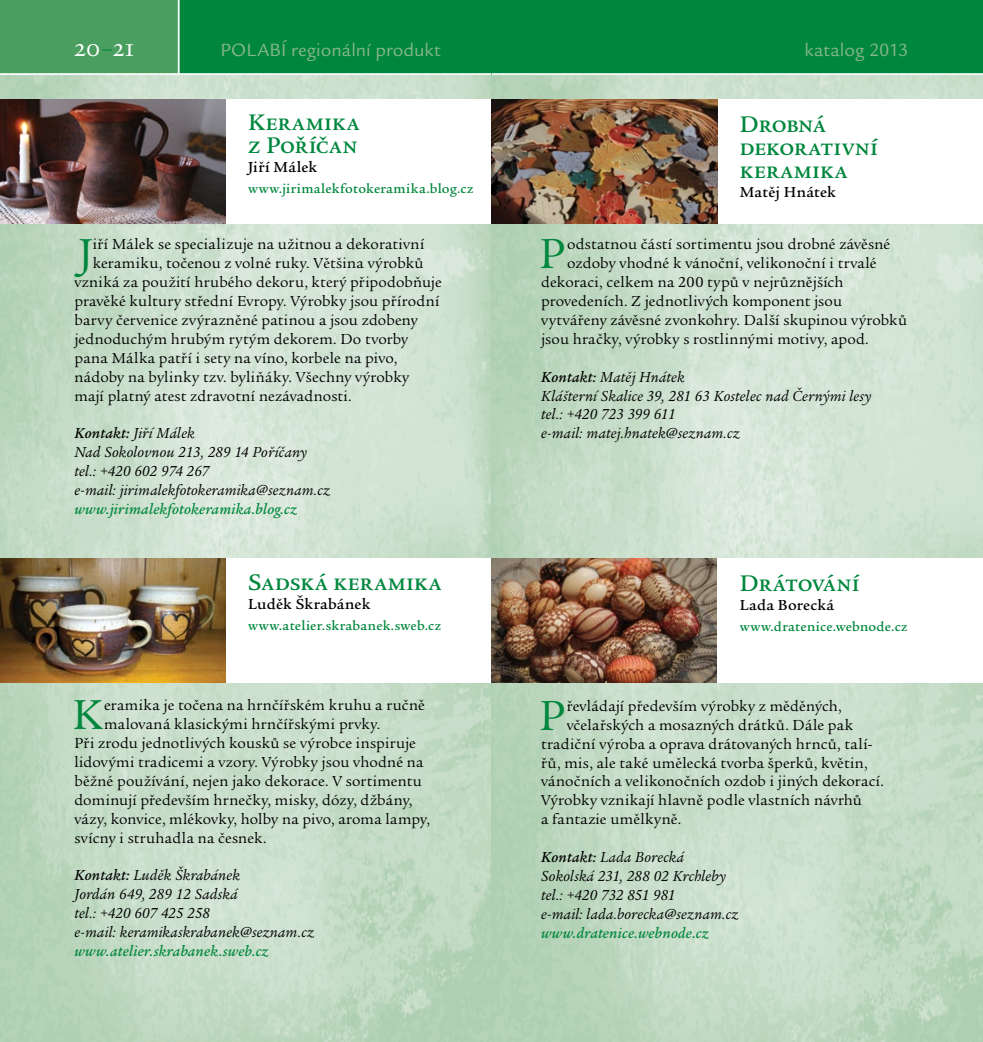
<style>
.page{position:relative;width:983px;height:1042px;background:#fff}
.page>*{position:absolute;margin:0;border:0;box-sizing:border-box;transform-origin:0 0}
.t1{font:45.5px "Legacy Serif Itc TOT";color:#00873d}
.t2{font:26.25px "Legacy Serif Itc SCTOT";color:#fff}
.t3{font:500 24.5px/22.8px "Legacy Serif Itc TOT";letter-spacing:.02em;color:#00873d}
.t4{font:500 24.5px "Legacy Serif Itc TOT";color:#00873d}
.t5{font:19.25px "Legacy Sans Itc TOT";letter-spacing:.005em;color:#88b78d}
.t6{font:15.75px "Legacy Serif Itc TOT";letter-spacing:.015em;color:#000}
.t7{font:italic 15.75px/18.9px "Legacy Serif Itc TOT";letter-spacing:.01em;color:#000}
.t8{font:italic 500 15.75px "Legacy Serif Itc TOT";letter-spacing:.01em;color:#00873d}
.t9{font:500 15.75px "Legacy Serif Itc TOT";letter-spacing:.015em;color:#000}
.t10{font:500 14px "Legacy Serif Itc TOT";letter-spacing:.02em;color:#00873d}
.s1{color:#00873d}
.s2{font-weight:500}
</style>
<div class="page">
<img style="left:0;top:75px;width:982px;height:967px">
<div style="left:0;top:0;width:491px;height:74px;background:#4a9e5f"></div>
<div style="left:179px;top:0;width:312px;height:74px;background:#00873d"></div>
<hr style="left:178px;top:0;width:1px;height:75px;background:#fff">
<div style="left:226px;top:99px;width:265px;height:124px;background:#fff"></div>
<div style="left:226px;top:558px;width:265px;height:124px;background:#fff"></div>
<hr style="left:491px;top:0;width:1px;height:1042px;background:#000">
<hr style="left:0;top:73px;width:491px;height:2px;background:#fff">
<div style="left:491px;top:0;width:491px;height:74px;background:#00873d"></div>
<img style="left:0;top:558px;width:226px;height:124px">
<img style="left:0;top:99px;width:226px;height:124px">
<hr style="left:491px;top:73px;width:491px;height:2px;background:#fff">
<img style="left:492px;top:558px;width:225px;height:124px">
<div style="left:717px;top:558px;width:265px;height:124px;background:#fff"></div>
<div style="left:717px;top:99px;width:265px;height:124px;background:#fff"></div>
<img style="left:491px;top:99px;width:226px;height:124px">
<h2 class="t2" style="left:74px;top:32px;width:61px">20<span class="s1">–</span>21</h2>
<p class="t5" style="left:220px;top:38px;width:221px">POLABÍ regionální produkt</p>
<h3 class="t3" style="left:248px;top:112px;width:113px">Keramika z Poříčan</h3>
<p class="t9" style="left:248px;top:157px;width:71px">Jiří Málek</p>
<p class="t10" style="left:248px;top:180px;width:226px">www.jirimalekfotokeramika.blog.cz</p>
<h1 class="t1" style="left:78px;top:227px;width:16px">J</h1>
<p class="t6" style="left:93px;top:235px;width:333px">iří Málek se specializuje na užitnou a dekorativní</p>
<p class="t6" style="left:93px;top:254px;width:332px">keramiku, točenou z volné ruky. Většina výrobků</p>
<p class="t6" style="left:74px;top:273px;width:369px">vzniká za použití hrubého dekoru, který připodobňuje</p>
<p class="t6" style="left:74px;top:292px;width:366px">pravěké kultury střední Evropy. Výrobky jsou přírodní</p>
<p class="t6" style="left:74px;top:311px;width:345px">barvy červenice zvýrazněné patinou a jsou zdobeny</p>
<p class="t6" style="left:74px;top:330px;width:335px">jednoduchým hrubým rytým dekorem. Do tvorby</p>
<p class="t6" style="left:74px;top:349px;width:324px">pana Málka patří i sety na víno, korbele na pivo,</p>
<p class="t6" style="left:74px;top:367px;width:336px">nádoby na bylinky tzv. byliňáky. Všechny výrobky</p>
<p class="t6" style="left:74px;top:386px;width:279px">mají platný atest zdravotní nezávadnosti.</p>
<p class="t7" style="left:74px;top:424px;width:257px"><span class="s2">Kontakt:</span> Jiří Málek<br>Nad Sokolovnou 213, 289 14 Poříčany tel.: +420 602 974 267<br>e-mail: jirimalekfotokeramika@seznam.cz</p>
<p class="t8" style="left:74px;top:499px;width:224px">www.jirimalekfotokeramika.blog.cz</p>
<h3 class="t3" style="left:248px;top:572px;width:195px">Sadská keramika</h3>
<p class="t9" style="left:248px;top:595px;width:124px">Luděk Škrabánek</p>
<p class="t10" style="left:248px;top:617px;width:194px">www.atelier.skrabanek.sweb.cz</p>
<h1 class="t1" style="left:72px;top:688px;width:32px">K</h1>
<p class="t6" style="left:104px;top:696px;width:322px">eramika je točena na hrnčířském kruhu a ručně</p>
<p class="t6" style="left:104px;top:715px;width:277px">malovaná klasickými hrnčířskými prvky.</p>
<p class="t6" style="left:74px;top:734px;width:343px">Při zrodu jednotlivých kousků se výrobce inspiruje</p>
<p class="t6" style="left:74px;top:753px;width:350px">lidovými tradicemi a vzory. Výrobky jsou vhodné na</p>
<p class="t6" style="left:74px;top:772px;width:349px">běžné používání, nejen jako dekorace. V sortimentu</p>
<p class="t6" style="left:74px;top:790px;width:339px">dominují především hrnečky, misky, dózy, džbány,</p>
<p class="t6" style="left:74px;top:809px;width:357px">vázy, konvice, mlékovky, holby na pivo, aroma lampy,</p>
<p class="t6" style="left:74px;top:828px;width:193px">svícny i struhadla na česnek.</p>
<p class="t7" style="left:74px;top:866px;width:241px"><span class="s2">Kontakt:</span> Luděk Škrabánek<br>Jordán 649, 289 12 Sadská<br>tel.: +420 607 425 258<br>e-mail: keramikaskrabanek@seznam.cz</p>
<p class="t8" style="left:74px;top:941px;width:195px">www.atelier.skrabanek.sweb.cz</p>
<p class="t5" style="left:804px;top:38px;width:105px">katalog 2013</p>
<h3 class="t3" style="left:739px;top:114px;width:140px">Drobná dekorativní keramika</h3>
<p class="t9" style="left:739px;top:182px;width:98px">Matěj Hnátek</p>
<h1 class="t1" style="left:539px;top:227px;width:27px">P</h1>
<p class="t6" style="left:567px;top:235px;width:324px">odstatnou částí sortimentu jsou drobné závěsné</p>
<p class="t6" style="left:567px;top:254px;width:311px">ozdoby vhodné k vánoční, velikonoční i trvalé</p>
<p class="t6" style="left:541px;top:273px;width:304px">dekoraci, celkem na 200 typů v nejrůznějších</p>
<p class="t6" style="left:541px;top:292px;width:302px">provedeních. Z jednotlivých komponent jsou</p>
<p class="t6" style="left:541px;top:311px;width:367px">vytvářeny závěsné zvonkohry. Další skupinou výrobků</p>
<p class="t6" style="left:541px;top:330px;width:329px">jsou hračky, výrobky s rostlinnými motivy, apod.</p>
<p class="t7" style="left:541px;top:367px;width:332px"><span class="s2">Kontakt:</span> Matěj Hnátek<br>Klášterní Skalice 39, 281 63 Kostelec nad Černými lesy tel.: +420 723 399 611<br>e-mail: matej.hnatek@seznam.cz</p>
<h3 class="t4" style="left:739px;top:569px;width:121px">Drátování</h3>
<p class="t9" style="left:739px;top:596px;width:96px">Lada Borecká</p>
<p class="t10" style="left:739px;top:618px;width:169px">www.dratenice.webnode.cz</p>
<h1 class="t1" style="left:539px;top:689px;width:27px">P</h1>
<p class="t6" style="left:566px;top:696px;width:276px">řevládají především výrobky z měděných,</p>
<p class="t6" style="left:566px;top:715px;width:288px">včelařských a mosazných drátků. Dále pak</p>
<p class="t6" style="left:541px;top:734px;width:333px">tradiční výroba a oprava drátovaných hrnců, talí-</p>
<p class="t6" style="left:541px;top:753px;width:328px">řů, mis, ale také umělecká tvorba šperků, květin,</p>
<p class="t6" style="left:541px;top:772px;width:344px">vánočních a velikonočních ozdob i jiných dekorací.</p>
<p class="t6" style="left:541px;top:791px;width:322px">Výrobky vznikají hlavně podle vlastních návrhů</p>
<p class="t6" style="left:541px;top:810px;width:142px">a fantazie umělkyně.</p>
<p class="t7" style="left:541px;top:847px;width:199px"><span class="s2">Kontakt:</span> Lada Borecká<br>Sokolská 231, 288 02 Krchleby tel.: +420 732 851 981<br>e-mail: lada.borecka@seznam.cz</p>
<p class="t8" style="left:541px;top:923px;width:169px">www.dratenice.webnode.cz</p>
</div>
